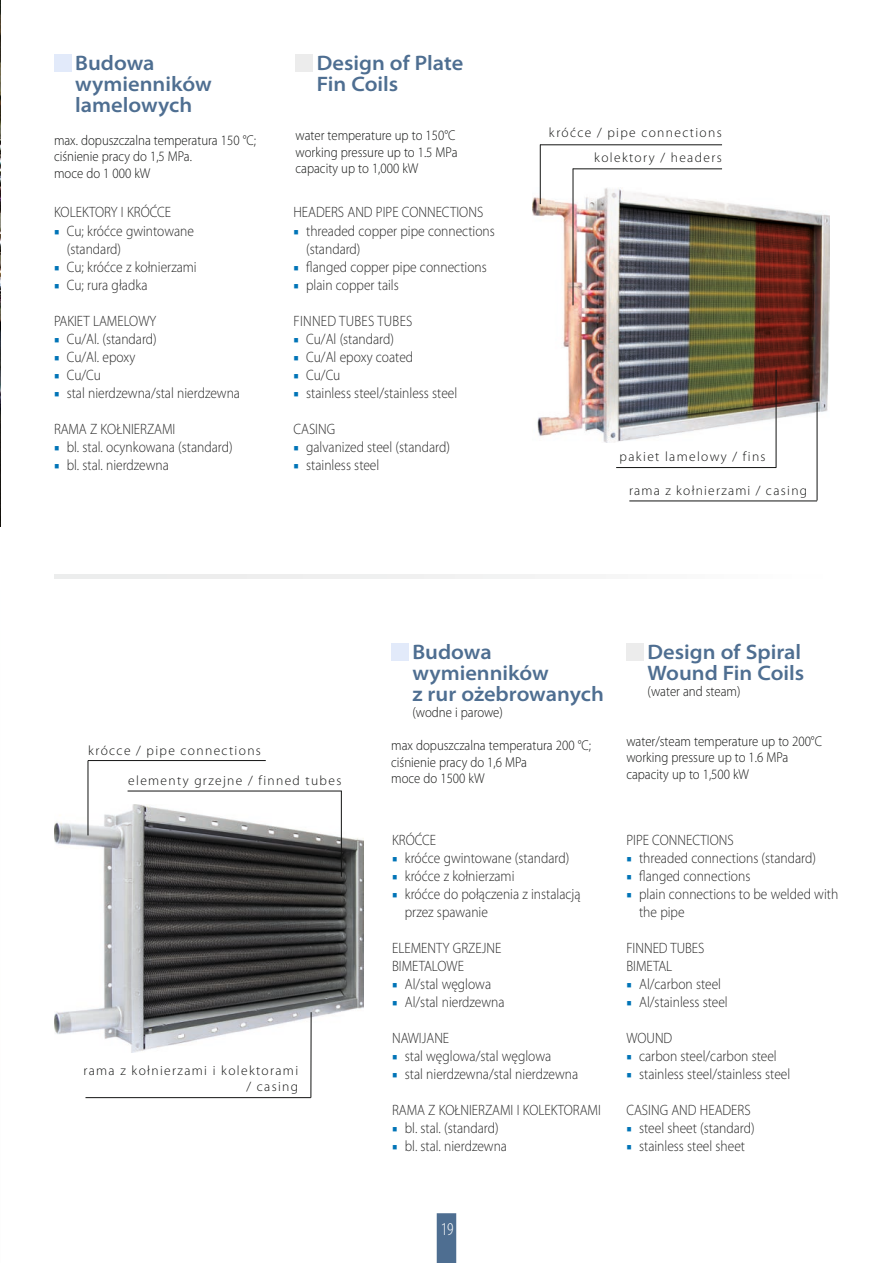
<style>
.page{position:relative;width:893px;height:1263px;background:#fff}
.page>*{position:absolute;margin:0;border:0;box-sizing:border-box;transform-origin:0 0}
.t1{font:600 semi-expanded 21px/21px "Myriad Pro";color:#4e6e91}
.t2{font:300 condensed 18px "Myriad Pro";color:#fff}
.t3{font:300 15px/18px "Myriad Pro";color:#282828;scale:.9 1}
.t4{font:300 15px "Myriad Pro";letter-spacing:.02em;color:#282828;scale:.9 1}
.t5{font:300 14.25px/16.5px "Myriad Pro";color:#131413;scale:.9 1}
.t6{font:300 13.5px/16.2px "Myriad Pro";letter-spacing:.1em;color:#131413;text-align:right}
.s1{font-family:"Minion Pro";font-weight:400;color:#0074b7}
</style>
<div class="page">
<img style="left:0;top:0;width:1px;height:526px">
<img style="left:54px;top:804px;width:310px;height:248px">
<hr style="left:88px;top:760px;width:178px;height:1px;background:#131413">
<hr style="left:128px;top:791px;width:214px;height:1px;background:#131413">
<hr style="left:85px;top:1097px;width:226px;height:1px;background:#131413">
<hr style="left:88px;top:760px;width:1px;height:75px;background:#131413">
<hr style="left:341px;top:791px;width:1px;height:86px;background:#131413">
<hr style="left:311px;top:1012px;width:1px;height:85px;background:#131413">
<img style="left:533px;top:188px;width:296px;height:254px">
<hr style="left:629px;top:501px;width:188px;height:1px;background:#131413">
<hr style="left:616px;top:467px;width:160px;height:1px;background:#131413">
<hr style="left:817px;top:403px;width:1px;height:97px;background:#131413">
<hr style="left:776px;top:370px;width:1px;height:98px;background:#131413">
<hr style="left:573px;top:169px;width:1px;height:136px;background:#131413">
<hr style="left:540px;top:145px;width:1px;height:59px;background:#131413">
<hr style="left:573px;top:169px;width:149px;height:1px;background:#131413">
<hr style="left:540px;top:145px;width:182px;height:1px;background:#131413">
<div style="left:54px;top:54px;width:17px;height:17px;background:#e2eafa"></div>
<div style="left:391px;top:643px;width:17px;height:17px;background:#e2eafa"></div>
<div style="left:296px;top:54px;width:17px;height:17px;background:#ececec"></div>
<div style="left:626px;top:643px;width:17px;height:17px;background:#ececec"></div>
<hr style="left:54px;top:574px;width:785px;height:4px;background:#f1f1f1">
<div style="left:437px;top:1213px;width:19px;height:50px;background:#4e6e91"></div>
<h1 class="t1" style="left:75px;top:52px;width:138px">Budowa wymienników lamelowych</h1>
<p class="t5" style="left:54px;top:132px;width:226px">max. dopuszczalna temperatura 150 °C; ciśnienie pracy do 1,5 MPa.<br>moce do 1 000 kW</p>
<p class="t3" style="left:54px;top:204px;width:132px">KOLEKTORY I KRÓĆCE</p>
<p class="t3" style="left:67px;top:222px;width:143px;text-indent:-13px"><span class="s1">■</span> Cu; króćce gwintowane (standard)</p>
<p class="t3" style="left:54px;top:258px;width:160px"><span class="s1">■</span> Cu; króćce z kołnierzami</p>
<p class="t3" style="left:54px;top:276px;width:105px"><span class="s1">■</span> Cu; rura gładka</p>
<p class="t3" style="left:54px;top:312px;width:115px">PAKIET LAMELOWY</p>
<p class="t3" style="left:54px;top:330px;width:116px"><span class="s1">■</span> Cu/Al. (standard)</p>
<p class="t3" style="left:54px;top:348px;width:92px"><span class="s1">■</span> Cu/Al. epoxy</p>
<p class="t3" style="left:54px;top:366px;width:54px"><span class="s1">■</span> Cu/Cu</p>
<p class="t3" style="left:54px;top:384px;width:208px"><span class="s1">■</span> stal nierdzewna/stal nierdzewna</p>
<p class="t3" style="left:54px;top:420px;width:136px">RAMA Z KOŁNIERZAMI</p>
<p class="t3" style="left:54px;top:438px;width:200px"><span class="s1">■</span> bl. stal. ocynkowana (standard)</p>
<p class="t3" style="left:54px;top:456px;width:129px"><span class="s1">■</span> bl. stal. nierdzewna</p>
<h1 class="t1" style="left:317px;top:52px;width:148px">Design of Plate<br>Fin Coils</h1>
<p class="t5" style="left:296px;top:127px;width:181px">water temperature up to 150°C working pressure up to 1.5 MPa capacity up to 1,000 kW</p>
<p class="t3" style="left:293px;top:204px;width:212px">HEADERS AND PIPE CONNECTIONS</p>
<p class="t3" style="left:306px;top:222px;width:211px;text-indent:-13px"><span class="s1">■</span> threaded copper pipe connections (standard)</p>
<p class="t3" style="left:293px;top:258px;width:216px"><span class="s1">■</span> flanged copper pipe connections</p>
<p class="t3" style="left:293px;top:276px;width:119px"><span class="s1">■</span> plain copper tails</p>
<p class="t4" style="left:294px;top:312px;width:134px">FINNED TUBES TUBES</p>
<p class="t3" style="left:293px;top:330px;width:113px"><span class="s1">■</span> Cu/Al (standard)</p>
<p class="t3" style="left:293px;top:348px;width:135px"><span class="s1">■</span> Cu/Al epoxy coated</p>
<p class="t3" style="left:293px;top:366px;width:54px"><span class="s1">■</span> Cu/Cu</p>
<p class="t3" style="left:293px;top:384px;width:184px"><span class="s1">■</span> stainless steel/stainless steel</p>
<p class="t3" style="left:293px;top:420px;width:48px">CASING</p>
<p class="t3" style="left:293px;top:438px;width:175px"><span class="s1">■</span> galvanized steel (standard)</p>
<p class="t3" style="left:293px;top:456px;width:97px"><span class="s1">■</span> stainless steel</p>
<p class="t6" style="left:549px;top:125px;width:174px">króćce / pipe connections</p>
<p class="t6" style="left:594px;top:150px;width:129px">kolektory / headers</p>
<p class="t6" style="left:620px;top:449px;width:148px">pakiet lamelowy / fins</p>
<p class="t6" style="left:629px;top:482px;width:180px">rama z kołnierzami / casing</p>
<p class="t6" style="left:88px;top:742px;width:174px">krócce / pipe connections</p>
<p class="t6" style="left:128px;top:772px;width:215px">elementy grzejne / finned tubes</p>
<p class="t6" style="left:83px;top:1062px;width:216px">rama z kołnierzami i kolektorami / casing</p>
<h1 class="t1" style="left:412px;top:642px;width:193px">Budowa wymienników<br>z rur ożebrowanych</h1>
<p class="t5" style="left:412px;top:705px;width:102px">(wodne i parowe)</p>
<p class="t5" style="left:391px;top:738px;width:224px">max dopuszczalna temperatura 200 °C; ciśnienie pracy do 1,6 MPa<br>moce do 1500 kW</p>
<p class="t3" style="left:392px;top:832px;width:51px">KRÓĆCE</p>
<p class="t3" style="left:392px;top:850px;width:198px"><span class="s1">■</span> króćce gwintowane (standard)</p>
<p class="t3" style="left:392px;top:868px;width:138px"><span class="s1">■</span> króćce z kołnierzami</p>
<p class="t3" style="left:405px;top:886px;width:197px;text-indent:-13px"><span class="s1">■</span> króćce do połączenia z instalacją przez spawanie</p>
<p class="t3" style="left:392px;top:940px;width:123px">ELEMENTY GRZEJNE<br>BIMETALOWE</p>
<p class="t3" style="left:392px;top:976px;width:112px"><span class="s1">■</span> Al/stal węglowa</p>
<p class="t3" style="left:392px;top:994px;width:127px"><span class="s1">■</span> Al/stal nierdzewna</p>
<p class="t3" style="left:392px;top:1030px;width:65px">NAWIJANE</p>
<p class="t3" style="left:392px;top:1048px;width:178px"><span class="s1">■</span> stal węglowa/stal węglowa</p>
<p class="t3" style="left:392px;top:1066px;width:208px"><span class="s1">■</span> stal nierdzewna/stal nierdzewna</p>
<p class="t3" style="left:392px;top:1102px;width:234px">RAMA Z KOŁNIERZAMI I KOLEKTORAMI</p>
<p class="t3" style="left:392px;top:1120px;width:120px"><span class="s1">■</span> bl. stal. (standard)</p>
<p class="t3" style="left:392px;top:1138px;width:129px"><span class="s1">■</span> bl. stal. nierdzewna</p>
<h1 class="t1" style="left:648px;top:642px;width:158px">Design of Spiral<br>Wound Fin Coils</h1>
<p class="t5" style="left:648px;top:684px;width:105px">(water and steam)</p>
<p class="t5" style="left:626px;top:733px;width:219px">water/steam temperature up to 200°C working pressure up to 1.6 MPa capacity up to 1,500 kW</p>
<p class="t3" style="left:626px;top:832px;width:121px">PIPE CONNECTIONS</p>
<p class="t3" style="left:626px;top:850px;width:212px"><span class="s1">■</span> threaded connections (standard)</p>
<p class="t3" style="left:626px;top:868px;width:139px"><span class="s1">■</span> flanged connections</p>
<p class="t3" style="left:639px;top:886px;width:223px;text-indent:-13px"><span class="s1">■</span> plain connections to be welded with the pipe</p>
<p class="t3" style="left:626px;top:940px;width:88px">FINNED TUBES<br>BIMETAL</p>
<p class="t3" style="left:626px;top:976px;width:107px"><span class="s1">■</span> Al/carbon steel</p>
<p class="t3" style="left:626px;top:994px;width:114px"><span class="s1">■</span> Al/stainless steel</p>
<p class="t3" style="left:626px;top:1030px;width:53px">WOUND</p>
<p class="t3" style="left:626px;top:1048px;width:169px"><span class="s1">■</span> carbon steel/carbon steel</p>
<p class="t3" style="left:626px;top:1066px;width:184px"><span class="s1">■</span> stainless steel/stainless steel</p>
<p class="t3" style="left:626px;top:1102px;width:140px">CASING AND HEADERS</p>
<p class="t3" style="left:626px;top:1120px;width:144px"><span class="s1">■</span> steel sheet (standard)</p>
<p class="t3" style="left:626px;top:1138px;width:133px"><span class="s1">■</span> stainless steel sheet</p>
<p class="t2" style="left:441px;top:1220px;width:14px">19</p>
</div>
